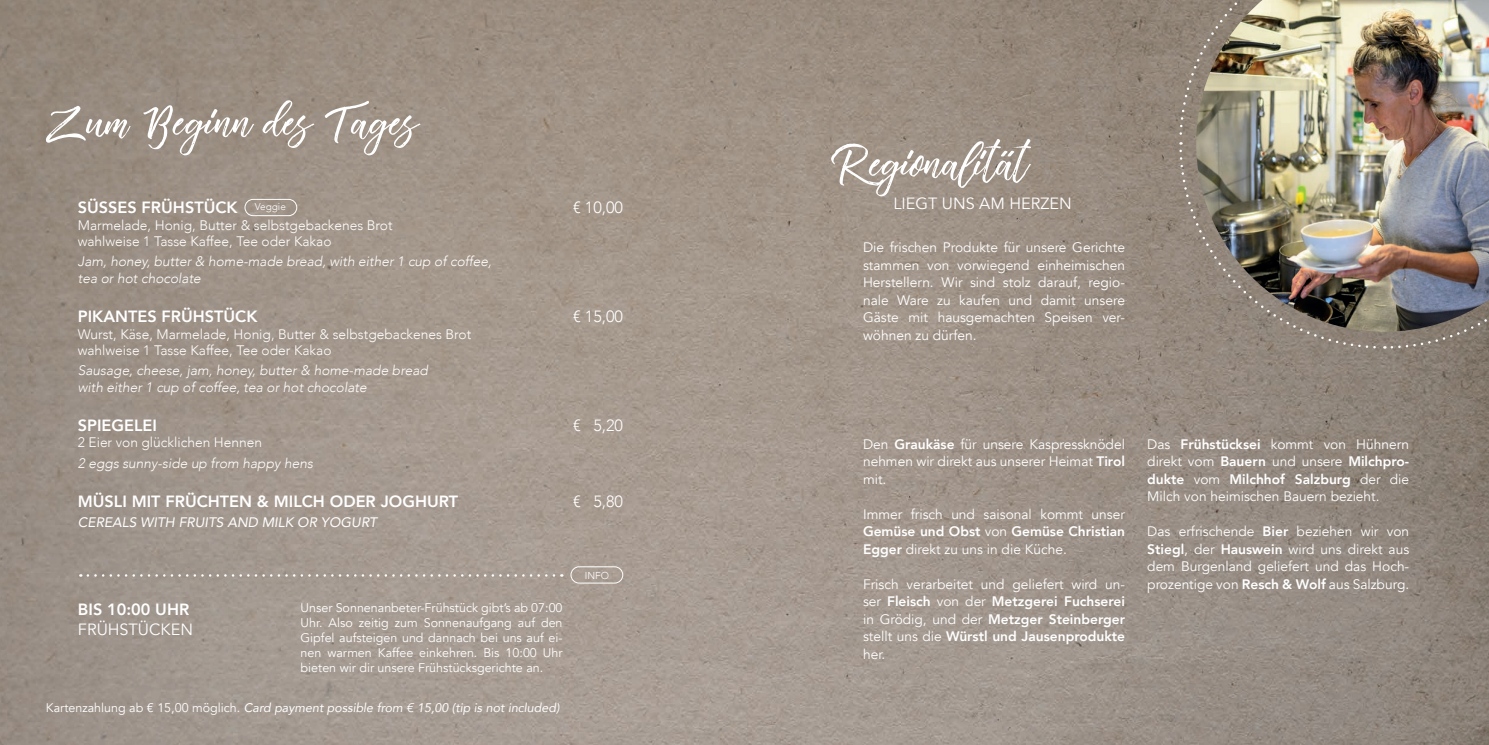
<style>
.page{position:relative;width:1489px;height:745px;background:#fff}
.page>*{position:absolute;margin:0;border:0;box-sizing:border-box;transform-origin:0 0}
.t1{font:51.25px "Vincentia";color:#fff}
.t2{font:800 16.25px "Avenir";color:#fff}
.t3{font:16.25px "Avenir";color:#fff}
.t4{font:300 16.25px "Avenir";color:#fff}
.t5{font:13.75px/17.5px "Avenir";color:#fff;text-align:justify}
.t6{font:300 13.75px/16.5px "Avenir";color:#fff}
.t7{font:italic 300 13.75px/16.5px "Avenir";color:#fff}
.t8{font:italic 13.75px "Avenir";color:#fff}
.t9{font:12.5px/15px "Avenir";color:#fff;text-align:justify}
.t10{font:italic 12.5px "Avenir";color:#fff}
.t11{font:300 10px "Avenir";color:#fff}
.s1{font-style:normal}
.s2{font-weight:800}
</style>
<div class="page">
<img style="left:0;top:0;width:1488px;height:744px">
<svg style="left:1000px;top:151px;width:14px;height:5px"></svg>
<svg style="left:1177px;top:0;width:312px;height:349px;background:#92877c"></svg>
<img style="left:1196px;top:0;width:292px;height:331px">
<div style="left:244px;top:199px;width:53px;height:17px;border:1px solid #fff;border-radius:8px"></div>
<svg style="left:88px;top:574px;width:474px;height:2px"></svg>
<div style="left:570px;top:566px;width:53px;height:17px;border:1px solid #fff;border-radius:8px"></div>
<h1 class="t1" style="left:46px;top:95px;width:374px">Zum Beginn des Tages</h1>
<p class="t2" style="left:78px;top:195px;width:161px">SÜSSES FRÜHSTÜCK</p>
<p class="t4" style="left:573px;top:198px;width:51px">€ 10,00</p>
<p class="t6" style="left:78px;top:216px;width:316px">Marmelade, Honig, Butter &amp; selbstgebackenes Brot wahlweise 1 Tasse Kaffee, Tee oder Kakao</p>
<p class="t7" style="left:78px;top:253px;width:415px">Jam, honey, butter &amp; home-made bread, with either 1 cup of coffee, tea or hot chocolate</p>
<p class="t2" style="left:78px;top:303px;width:181px">PIKANTES FRÜHSTÜCK</p>
<p class="t4" style="left:573px;top:306px;width:51px">€ 15,00</p>
<p class="t6" style="left:78px;top:325px;width:395px">Wurst, Käse, Marmelade, Honig, Butter &amp; selbstgebackenes Brot wahlweise 1 Tasse Kaffee, Tee oder Kakao</p>
<p class="t7" style="left:78px;top:362px;width:351px">Sausage, cheese, jam, honey, butter &amp; home-made bread with either 1 cup of coffee, tea or hot chocolate</p>
<p class="t2" style="left:78px;top:412px;width:81px">SPIEGELEI</p>
<p class="t4" style="left:573px;top:415px;width:51px">€ 5,20</p>
<p class="t6" style="left:78px;top:434px;width:186px">2 Eier von glücklichen Hennen</p>
<p class="t7" style="left:78px;top:454px;width:236px">2 eggs sunny-side up from happy hens</p>
<p class="t2" style="left:78px;top:488px;width:382px">MÜSLI MIT FRÜCHTEN &amp; MILCH ODER JOGHURT</p>
<p class="t4" style="left:573px;top:491px;width:51px">€ 5,80</p>
<p class="t8" style="left:78px;top:513px;width:301px">CEREALS WITH FRUITS AND MILK OR YOGURT</p>
<p class="t11" style="left:255px;top:201px;width:33px">Veggie</p>
<p class="t2" style="left:78px;top:596px;width:113px">BIS 10:00 UHR</p>
<p class="t3" style="left:78px;top:619px;width:117px">FRÜHSTÜCKEN</p>
<p class="t9" style="left:300px;top:599px;width:263px">Unser Sonnenanbeter-Frühstück gibt’s ab 07:00<br>Uhr. Also zeitig zum Sonnenaufgang auf den Gipfel aufsteigen und dannach bei uns auf ei&shy;nen warmen Kaffee einkehren. Bis 10:00 Uhr bieten wir dir unsere Frühstücksgerichte an.</p>
<p class="t10" style="left:46px;top:700px;width:515px"><span class="s1">Kartenzahlung ab € 15,00 möglich.</span> Card payment possible from € 15,00 (tip is not included)</p>
<p class="t11" style="left:584px;top:568px;width:26px">INFO</p>
<h1 class="t1" style="left:831px;top:136px;width:198px">Regionalitat</h1>
<p class="t3" style="left:893px;top:193px;width:180px">LIEGT UNS AM HERZEN</p>
<p class="t5" style="left:863px;top:239px;width:263px">Die frischen Produkte für unsere Gerichte stammen von vorwiegend einheimischen Herstellern. Wir sind stolz darauf, regio&shy;nale Ware zu kaufen und damit unsere Gäste mit hausgemachten Speisen ver&shy;wöhnen zu dürfen.</p>
<p class="t5" style="left:863px;top:435px;width:263px">Den <span class="s2">Graukäse</span> für unsere Kaspressknödel nehmen wir direkt aus unserer Heimat <span class="s2">Tirol </span>mit.</p>
<p class="t5" style="left:863px;top:505px;width:263px">Immer frisch und saisonal kommt unser <span class="s2">Gemüse und Obst</span> von <span class="s2">Gemüse Christian Egger</span> direkt zu uns in die Küche.</p>
<p class="t5" style="left:863px;top:575px;width:263px">Frisch verarbeitet und geliefert wird un&shy;ser <span class="s2">Fleisch</span> von der <span class="s2">Metzgerei Fuchserei </span>in Grödig, und der <span class="s2">Metzger Steinberger </span>stellt uns die <span class="s2">Würstl und Jausenprodukte </span>her.</p>
<p class="t5" style="left:1147px;top:435px;width:263px">Das <span class="s2">Frühstücksei</span> kommt von Hühnern direkt vom <span class="s2">Bauern</span> und unsere <span class="s2">Milchpro&shy;dukte</span> vom <span class="s2">Milchhof Salzburg</span> der die Milch von heimischen Bauern bezieht.</p>
<p class="t5" style="left:1147px;top:522px;width:263px">Das erfrischende <span class="s2">Bier</span> beziehen wir von <span class="s2">Stiegl</span>, der <span class="s2">Hauswein</span> wird uns direkt aus dem Burgenland geliefert und das Hoch&shy;prozentige von <span class="s2">Resch &amp; Wolf</span> aus Salzburg.</p>
</div>
